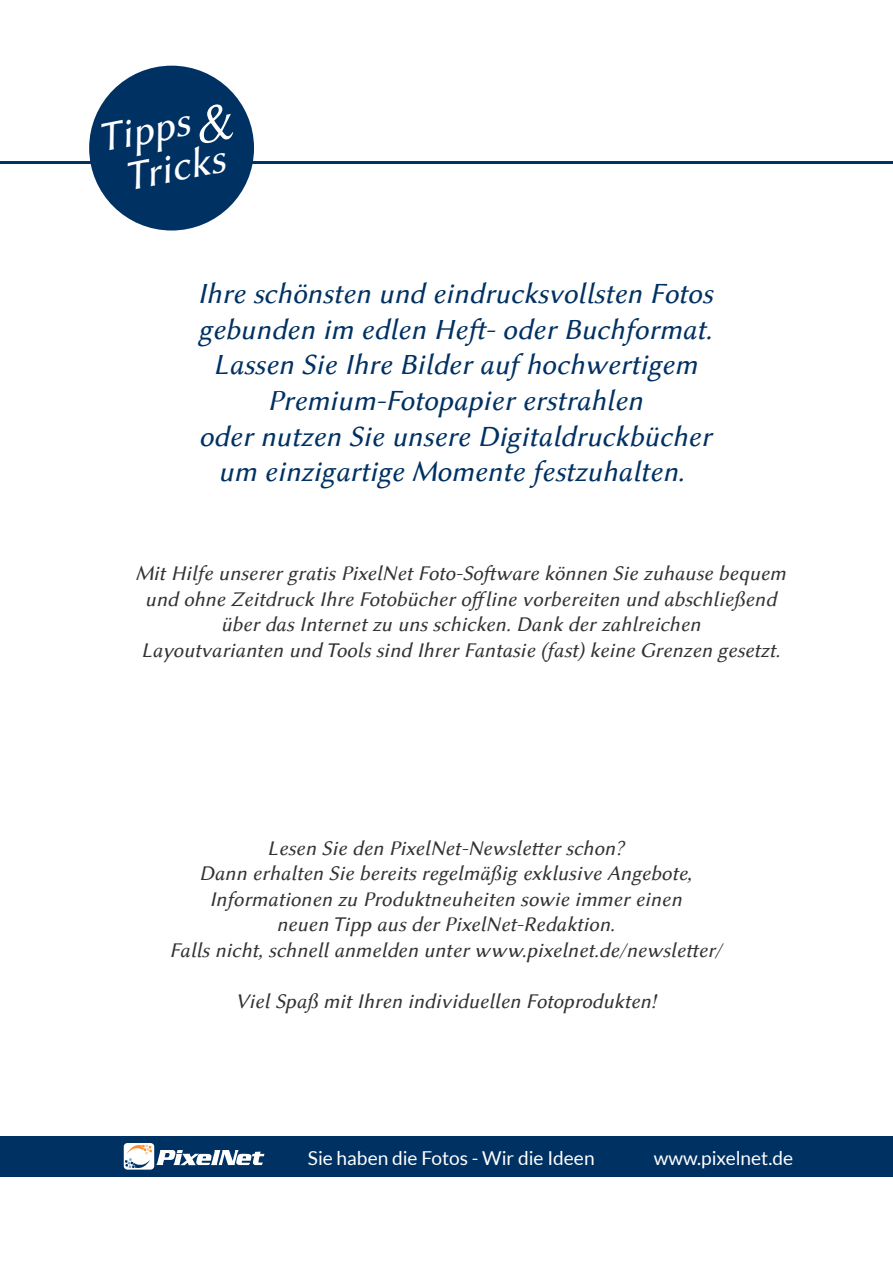
<style>
.page{position:relative;width:893px;height:1263px;background:#fff}
.page>*{position:absolute;margin:0;border:0;box-sizing:border-box;transform-origin:0 0}
.t1{font:42.45px/42.5px "Lin Biolinum Sl";color:#fff}
.t2{font:29.7px/35.7px "Lin Biolinum Sl";color:#003163;text-align:center}
.t3{font:21.3px/25.5px "Lin Biolinum Sl";color:#333;text-align:center}
.t4{font:19.2px "Lato";color:#fff}
</style>
<div class="page">
<hr style="left:0;top:161px;width:893px;height:3px;background:#003163">
<div style="left:89px;top:66px;width:165px;height:164px;background:#003163;border-radius:50%"></div>
<div style="left:0;top:1136px;width:893px;height:40px;background:#003163"></div>
<div style="left:124px;top:1143px;width:30px;height:26px;background:#fff;border-radius:4px"></div>
<svg style="left:125px;top:1144px;width:139px;height:25px"></svg>
<h1 class="t1" style="left:112px;top:114px;width:103px;text-indent:-19px;rotate:-11deg">Tipps<br>Tricks</h1>
<p class="t2" style="left:197px;top:275px;width:517px">Ihre schönsten und eindrucksvollsten Fotos gebunden im edlen Heft- oder Buchformat.<br>Lassen Sie Ihre Bilder auf hochwertigem Premium-Fotopapier erstrahlen<br>oder nutzen Sie unsere Digitaldruckbücher um einzigartige Momente festzuhalten.</p>
<p class="t3" style="left:135px;top:561px;width:652px">Mit Hilfe unserer gratis PixelNet Foto-Software können Sie zuhause bequem und ohne Zeitdruck Ihre Fotobücher offline vorbereiten und abschließend über das Internet zu uns schicken. Dank der zahlreichen<br>Layoutvarianten und Tools sind Ihrer Fantasie (fast) keine Grenzen gesetzt.</p>
<p class="t3" style="left:169px;top:835px;width:554px">Lesen Sie den PixelNet-Newsletter schon?<br>Dann erhalten Sie bereits regelmäßig exklusive Angebote, Informationen zu Produktneuheiten sowie immer einen<br>neuen Tipp aus der PixelNet-Redaktion.<br>Falls nicht, schnell anmelden unter www.pixelnet.de/newsletter/</p>
<p class="t3" style="left:235px;top:988px;width:422px">Viel Spaß mit Ihren individuellen Fotoprodukten!</p>
<p class="t4" style="left:308px;top:1147px;width:288px">Sie haben die Fotos - Wir die Ideen</p>
<p class="t4" style="left:654px;top:1147px;width:141px">www.pixelnet.de</p>
</div>
